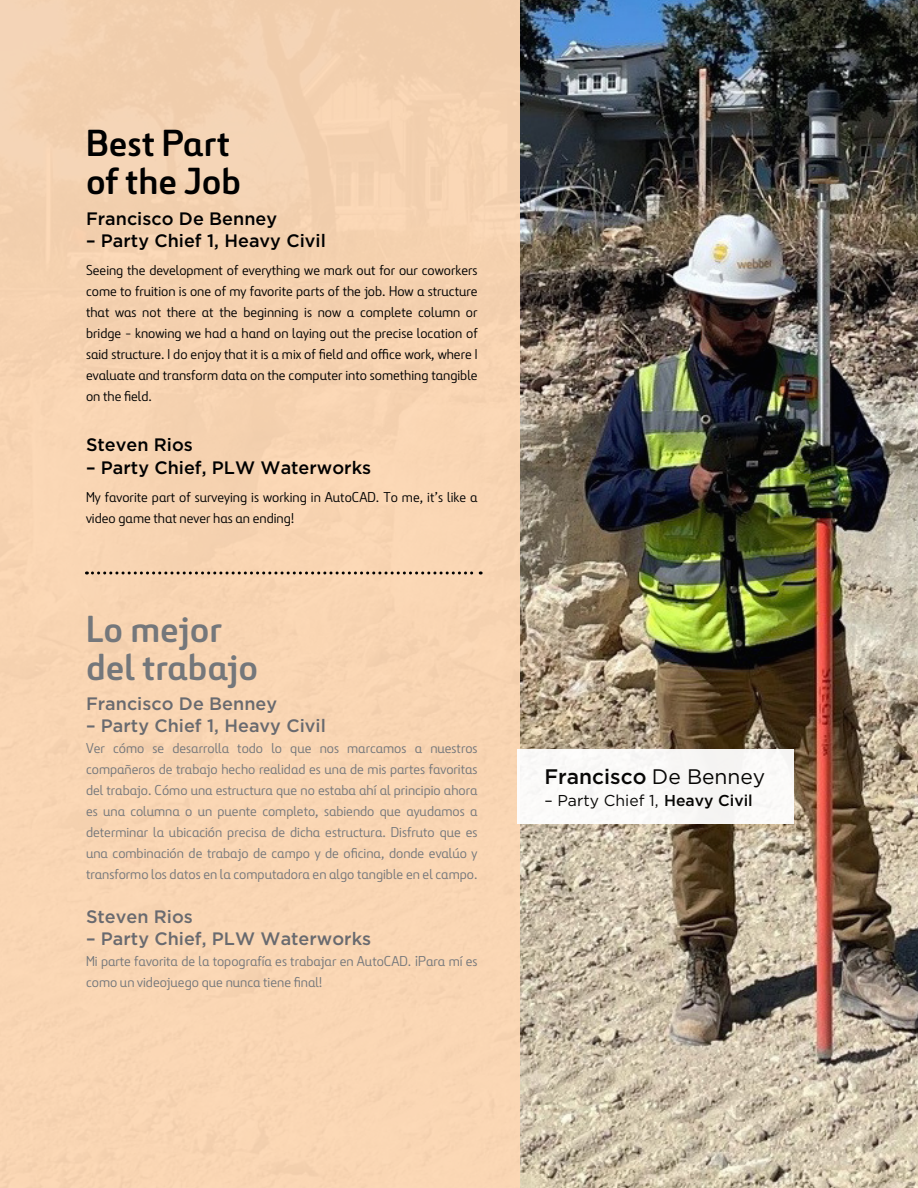
<style>
.page{position:relative;width:918px;height:1188px;background:#fff}
.page>*{position:absolute;margin:0;border:0;box-sizing:border-box;transform-origin:0 0}
.t1{font:700 37.5px/37.5px "Ferrovial";color:#74777b}
.t2{font:700 37.5px/37.5px "Ferrovial";color:#000}
.t3{font:500 21px "Gotham";color:#000}
.t4{font:500 18px "Gotham";color:#696a6f}
.t5{font:500 18px "Gotham";color:#000}
.t6{font:15.75px "Gotham";color:#000}
.t7{font:14.25px/21px "Ferrovial";color:#74777b;text-align:justify}
.t8{font:14.25px/21px "Ferrovial";color:#000;text-align:justify}
.s1{font-weight:400}
.s2{font-weight:500}
</style>
<div class="page">
<img style="left:520px;top:0;width:398px;height:1188px">
<div style="left:0;top:0;width:520px;height:1188px;background:#fdd8b5"></div>
<svg style="left:86px;top:572px;width:395px;height:2px"></svg>
<div style="left:517px;top:749px;width:277px;height:75px;background:#faf9f8"></div>
<h1 class="t2" style="left:86px;top:124px;width:157px">Best Part of the Job</h1>
<p class="t5" style="left:86px;top:207px;width:193px">Francisco De Benney</p>
<p class="t5" style="left:86px;top:229px;width:241px">– Party Chief 1, Heavy Civil</p>
<p class="t8" style="left:86px;top:260px;width:393px">Seeing the development of everything we mark out for our coworkers come to fruition is one of my favorite parts of the job. How a structure that was not there at the beginning is now a complete column or bridge - knowing we had a hand on laying out the precise location of said structure. I do enjoy that it is a mix of field and office work, where I evaluate and transform data on the computer into something tangible on the field.</p>
<p class="t5" style="left:86px;top:433px;width:108px">Steven Rios</p>
<p class="t5" style="left:86px;top:456px;width:287px">– Party Chief, PLW Waterworks</p>
<p class="t8" style="left:86px;top:486px;width:393px">My favorite part of surveying is working in AutoCAD. To me, it’s like a video game that never has an ending!</p>
<h1 class="t1" style="left:86px;top:610px;width:174px">Lo mejor del trabajo</h1>
<p class="t4" style="left:86px;top:692px;width:193px">Francisco De Benney</p>
<p class="t4" style="left:86px;top:714px;width:241px">– Party Chief 1, Heavy Civil</p>
<p class="t7" style="left:86px;top:738px;width:393px">Ver cómo se desarrolla todo lo que nos marcamos a nuestros compañeros de trabajo hecho realidad es una de mis partes favoritas del trabajo. Cómo una estructura que no estaba ahí al principio ahora es una columna o un puente completo, sabiendo que ayudamos a determinar la ubicación precisa de dicha estructura. Disfruto que es una combinación de trabajo de campo y de oficina, donde evalúo y transformo los datos en la computadora en algo tangible en el campo.</p>
<p class="t4" style="left:86px;top:905px;width:108px">Steven Rios</p>
<p class="t4" style="left:86px;top:927px;width:287px">– Party Chief, PLW Waterworks</p>
<p class="t7" style="left:86px;top:951px;width:393px">Mi parte favorita de la topografía es trabajar en AutoCAD. ¡Para mí es como un videojuego que nunca tiene final!</p>
<h2 class="t3" style="left:544px;top:762px;width:222px">Francisco <span class="s1">De Benney</span></h2>
<p class="t6" style="left:544px;top:790px;width:210px">– Party Chief 1, <span class="s2">Heavy Civil</span></p>
</div>
